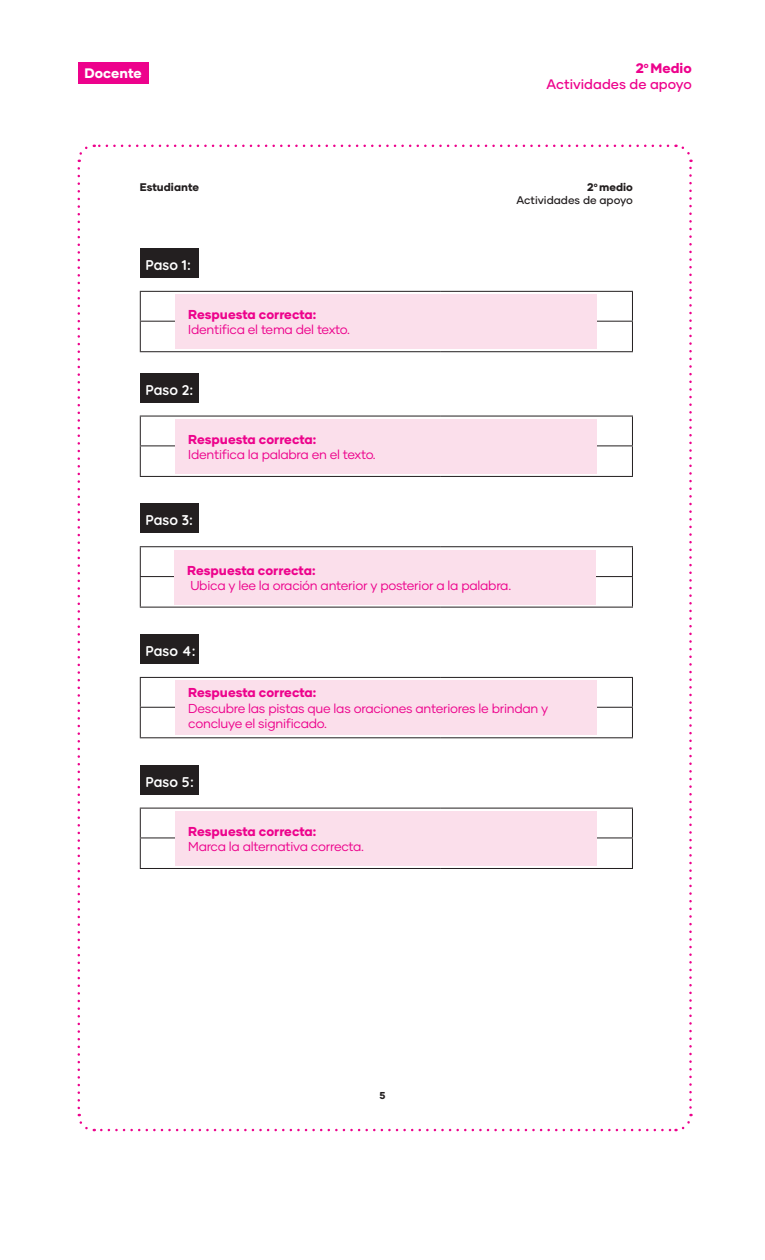
<style>
.page{position:relative;width:765px;height:1260px;background:#fff}
.page>*{position:absolute;margin:0;border:0;box-sizing:border-box;transform-origin:0 0}
.t1{font:700 14px "Quicksand";color:#fff}
.t2{font:500 13.75px/16.2px "Gilmer";color:#ed028c;text-align:right}
.t3{font:800 13.75px "Gilmer";color:#fff}
.t4{font:12.88px/15.2px "Gilmer";letter-spacing:-.02em;color:#ed028c}
.t5{font:800 12.88px "Gilmer";color:#ed028c}
.t6{font:500 11px/13px "Gilmer";color:#231f20;text-align:right}
.t7{font:800 11px "Gilmer";color:#231f20}
.t8{font:800 10px "Gilmer";color:#231f20}
.s1{font-weight:800}
</style>
<div class="page">
<div style="left:78px;top:62px;width:70px;height:22px;background:#ed028c"></div>
<svg style="left:77px;top:168px;width:18px;height:964px"></svg>
<svg style="left:101px;top:1114px;width:592px;height:17px"></svg>
<svg style="left:676px;top:144px;width:16px;height:964px"></svg>
<svg style="left:77px;top:144px;width:591px;height:18px"></svg>
<hr style="left:140px;top:291px;width:300px;height:1px;background:#231f20">
<hr style="left:440px;top:291px;width:193px;height:1px;background:#231f20">
<hr style="left:140px;top:321px;width:300px;height:1px;background:#231f20">
<svg style="left:140px;top:292px;width:1px;height:59px"></svg>
<hr style="left:440px;top:321px;width:193px;height:1px;background:#231f20">
<svg style="left:632px;top:292px;width:1px;height:59px"></svg>
<hr style="left:140px;top:351px;width:300px;height:1px;background:#231f20">
<hr style="left:440px;top:351px;width:193px;height:1px;background:#231f20">
<hr style="left:140px;top:416px;width:300px;height:1px;background:#231f20">
<svg style="left:140px;top:417px;width:1px;height:28px"></svg>
<hr style="left:440px;top:416px;width:193px;height:1px;background:#231f20">
<svg style="left:632px;top:417px;width:1px;height:28px"></svg>
<hr style="left:140px;top:445px;width:300px;height:1px;background:#231f20">
<hr style="left:140px;top:446px;width:1px;height:30px;background:#231f20">
<hr style="left:440px;top:445px;width:193px;height:1px;background:#231f20">
<hr style="left:632px;top:446px;width:1px;height:30px;background:#231f20">
<hr style="left:140px;top:476px;width:300px;height:1px;background:#231f20">
<hr style="left:440px;top:476px;width:193px;height:1px;background:#231f20">
<hr style="left:140px;top:546px;width:300px;height:1px;background:#231f20">
<svg style="left:140px;top:547px;width:1px;height:29px"></svg>
<hr style="left:440px;top:546px;width:193px;height:1px;background:#231f20">
<svg style="left:632px;top:547px;width:1px;height:29px"></svg>
<hr style="left:140px;top:576px;width:300px;height:1px;background:#231f20">
<hr style="left:140px;top:577px;width:1px;height:30px;background:#231f20">
<hr style="left:440px;top:576px;width:193px;height:1px;background:#231f20">
<hr style="left:632px;top:577px;width:1px;height:30px;background:#231f20">
<hr style="left:140px;top:607px;width:300px;height:1px;background:#231f20">
<hr style="left:440px;top:607px;width:193px;height:1px;background:#231f20">
<hr style="left:140px;top:677px;width:300px;height:1px;background:#231f20">
<hr style="left:440px;top:677px;width:193px;height:1px;background:#231f20">
<hr style="left:140px;top:707px;width:300px;height:1px;background:#231f20">
<svg style="left:140px;top:678px;width:1px;height:59px"></svg>
<hr style="left:440px;top:707px;width:193px;height:1px;background:#231f20">
<svg style="left:632px;top:678px;width:1px;height:59px"></svg>
<hr style="left:140px;top:737px;width:300px;height:1px;background:#231f20">
<hr style="left:440px;top:737px;width:193px;height:1px;background:#231f20">
<hr style="left:140px;top:808px;width:300px;height:1px;background:#231f20">
<svg style="left:140px;top:809px;width:1px;height:28px"></svg>
<hr style="left:440px;top:808px;width:193px;height:1px;background:#231f20">
<svg style="left:632px;top:809px;width:1px;height:28px"></svg>
<hr style="left:140px;top:837px;width:300px;height:1px;background:#231f20">
<hr style="left:140px;top:838px;width:1px;height:30px;background:#231f20">
<hr style="left:440px;top:837px;width:193px;height:1px;background:#231f20">
<hr style="left:632px;top:838px;width:1px;height:30px;background:#231f20">
<hr style="left:140px;top:868px;width:300px;height:1px;background:#231f20">
<hr style="left:440px;top:868px;width:193px;height:1px;background:#231f20">
<div style="left:140px;top:248px;width:59px;height:29px;background:#231f20"></div>
<div style="left:140px;top:373px;width:59px;height:29px;background:#231f20"></div>
<div style="left:140px;top:504px;width:59px;height:29px;background:#231f20"></div>
<div style="left:140px;top:634px;width:59px;height:29px;background:#231f20"></div>
<div style="left:140px;top:765px;width:59px;height:29px;background:#231f20"></div>
<div style="left:175px;top:294px;width:421px;height:55px;background:#fbdfeb"></div>
<div style="left:175px;top:419px;width:421px;height:55px;background:#fbdfeb"></div>
<div style="left:174px;top:550px;width:421px;height:55px;background:#fbdfeb"></div>
<div style="left:175px;top:680px;width:421px;height:55px;background:#fbdfeb"></div>
<div style="left:175px;top:811px;width:421px;height:55px;background:#fbdfeb"></div>
<p class="t3" style="left:85px;top:65px;width:59px">Docente</p>
<p class="t2" style="left:547px;top:60px;width:147px"><span class="s1">2</span><sup>o</sup> <span class="s1">Medio<br></span>Actividades de apoyo</p>
<p class="t7" style="left:140px;top:180px;width:61px">Estudiante</p>
<p class="t1" style="left:145px;top:253px;width:47px">Paso 1:</p>
<p class="t5" style="left:188px;top:306px;width:130px">Respuesta correcta:</p>
<p class="t4" style="left:188px;top:322px;width:163px">Identifica el tema del texto.</p>
<p class="t1" style="left:145px;top:378px;width:49px">Paso 2:</p>
<p class="t5" style="left:188px;top:431px;width:130px">Respuesta correcta:</p>
<p class="t4" style="left:188px;top:447px;width:189px">Identifica la palabra en el texto.</p>
<p class="t1" style="left:145px;top:509px;width:49px">Paso 3:</p>
<p class="t6" style="left:516px;top:180px;width:118px"><span class="s1">2</span><sup>o</sup> <span class="s1">medio<br></span>Actividades de apoyo</p>
<p class="t5" style="left:187px;top:562px;width:130px">Respuesta correcta:</p>
<p class="t4" style="left:190px;top:578px;width:322px">Ubica y lee la oración anterior y posterior a la palabra.</p>
<p class="t1" style="left:145px;top:639px;width:52px">Paso 4:</p>
<p class="t5" style="left:188px;top:685px;width:130px">Respuesta correcta:</p>
<p class="t4" style="left:188px;top:701px;width:361px">Descubre las pistas que las oraciones anteriores le brindan y concluye el significado.</p>
<p class="t1" style="left:145px;top:770px;width:50px">Paso 5:</p>
<p class="t5" style="left:188px;top:823px;width:130px">Respuesta correcta:</p>
<p class="t4" style="left:188px;top:839px;width:177px">Marca la alternativa correcta.</p>
<p class="t8" style="left:379px;top:1089px;width:8px">5</p>
</div>
